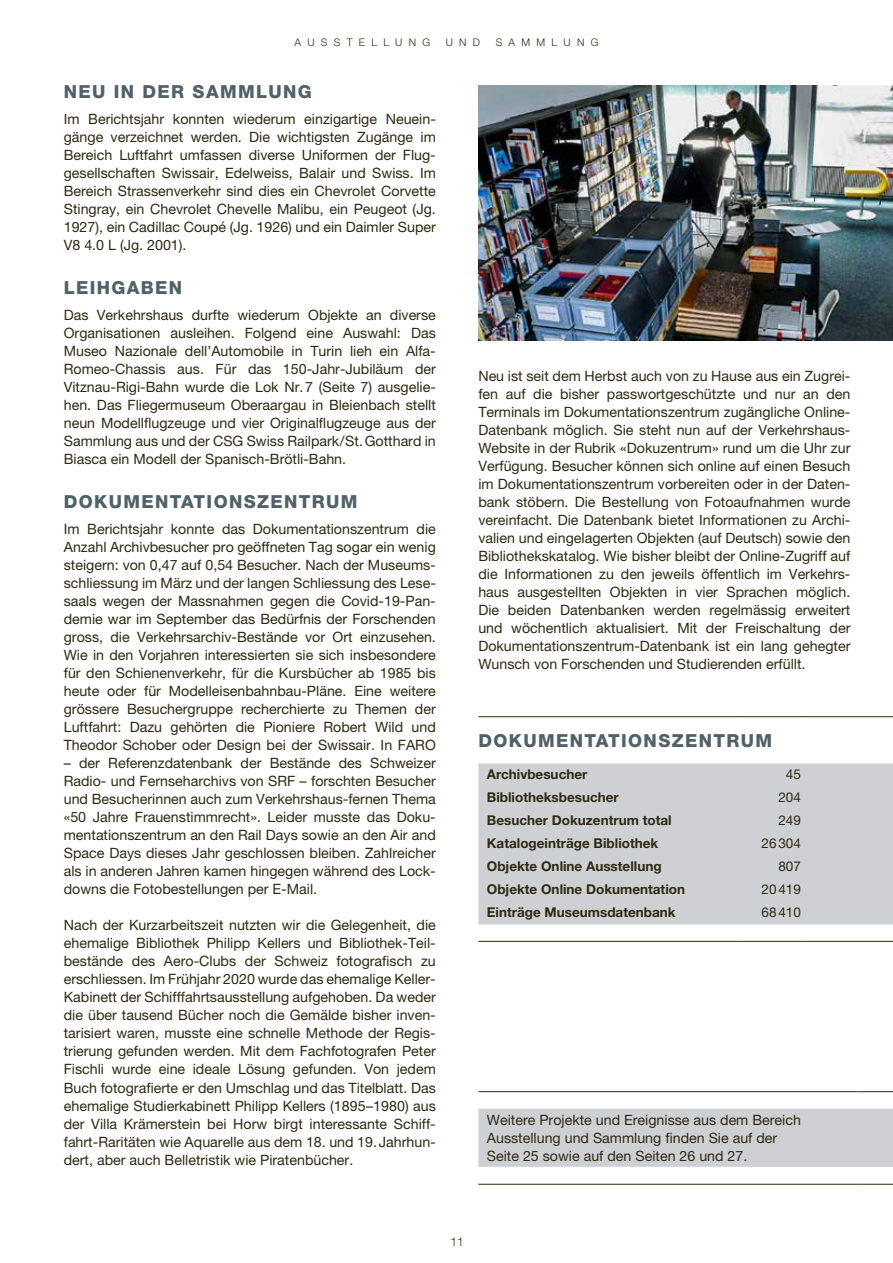
<style>
.page{position:relative;width:893px;height:1263px;background:#fff}
.page>*{position:absolute;margin:0;border:0;box-sizing:border-box;transform-origin:0 0}
.t1{font:800 18px "Helvetica Neue LT Std";letter-spacing:.075em;color:#516169}
.t2{font:14.25px/18px "Helvetica Neue LT Pro";color:#2f2912;text-align:justify}
.t3{font:700 13.5px "Helvetica Neue LT Std";color:#2f2912}
.t4{font:13.5px "Helvetica Neue LT Pro";color:#2f2912}
.t5{font:300 12px "Helvetica Neue LT Std";color:#2f2912}
.t6{font:300 10.5px "Helvetica Neue LT Std";letter-spacing:.6em;color:#2f2912}
</style>
<div class="page">
<div style="left:478px;top:764px;width:415px;height:160px;background:#ced0d3"></div>
<hr style="left:478px;top:716px;width:261px;height:1px;background:#2f2912">
<hr style="left:739px;top:716px;width:68px;height:1px;background:#2f2912">
<hr style="left:807px;top:716px;width:86px;height:1px;background:#2f2912">
<hr style="left:478px;top:941px;width:261px;height:1px;background:#2f2912">
<hr style="left:739px;top:941px;width:68px;height:1px;background:#2f2912">
<hr style="left:807px;top:941px;width:86px;height:1px;background:#2f2912">
<div style="left:478px;top:1109px;width:415px;height:58px;background:#ced0d3"></div>
<hr style="left:478px;top:1091px;width:379px;height:1px;background:#2f2912">
<hr style="left:857px;top:1091px;width:36px;height:1px;background:#2f2912">
<img style="left:478px;top:85px;width:415px;height:255px">
<hr style="left:478px;top:1184px;width:379px;height:1px;background:#2f2912">
<hr style="left:857px;top:1184px;width:36px;height:1px;background:#2f2912">
<p class="t6" style="left:294px;top:36px;width:137px">AUSSTELLUNG</p>
<p class="t6" style="left:446px;top:36px;width:36px">UND</p>
<p class="t6" style="left:496px;top:36px;width:104px">SAMMLUNG</p>
<p class="t1" style="left:64px;top:81px;width:250px">NEU IN DER SAMMLUNG</p>
<p class="t2" style="left:64px;top:110px;width:374px">Im Berichtsjahr konnten wiederum einzigartige Neuein&shy;gänge verzeichnet werden. Die wichtigsten Zugänge im Bereich Luftfahrt umfassen diverse Uniformen der Flug&shy;gesellschaften Swissair, Edelweiss, Balair und Swiss. Im Bereich Strassenverkehr sind dies ein Chevrolet Corvette Stingray, ein Chevrolet Chevelle Malibu, ein Peugeot (Jg.<br>1927), ein Cadillac Coupé (Jg. 1926) und ein Daimler Super V8 4.0 L (Jg. 2001).</p>
<p class="t1" style="left:64px;top:277px;width:120px">LEIHGABEN</p>
<p class="t2" style="left:64px;top:306px;width:374px">Das Verkehrshaus durfte wiederum Objekte an diverse Organisationen ausleihen. Folgend eine Auswahl: Das Museo Nazionale dell’Automobile in Turin lieh ein Alfa-Romeo-Chassis aus. Für das 150-Jahr-Jubiläum der Vitznau-Rigi-Bahn wurde die Lok Nr.7 (Seite 7) ausgelie&shy;hen. Das Fliegermuseum Oberaargau in Bleienbach stellt neun Modellflugzeuge und vier Originalflugzeuge aus der Sammlung aus und der CSG Swiss Railpark/St.Gotthard in Biasca ein Modell der Spanisch-Brötli-Bahn.</p>
<p class="t1" style="left:64px;top:491px;width:295px">DOKUMENTATIONSZENTRUM</p>
<p class="t2" style="left:64px;top:520px;width:374px">Im Berichtsjahr konnte das Dokumentationszentrum die Anzahl Archivbesucher pro geöffneten Tag sogar ein wenig steigern: von 0,47 auf 0,54 Besucher. Nach der Museums&shy;schliessung im März und der langen Schliessung des Lese&shy;saals wegen der Massnahmen gegen die Covid-19-Pan&shy;demie war im September das Bedürfnis der Forschenden gross, die Verkehrsarchiv-Bestände vor Ort einzusehen.<br>Wie in den Vorjahren interessierten sie sich insbesondere für den Schienenverkehr, für die Kursbücher ab 1985 bis heute oder für Modelleisenbahnbau-Pläne. Eine weitere grössere Besuchergruppe recherchierte zu Themen der Luftfahrt: Dazu gehörten die Pioniere Robert Wild und Theodor Schober oder Design bei der Swissair. In FARO</p>
<p class="t2" style="left:64px;top:754px;width:374px">– der Referenzdatenbank der Bestände des Schweizer Radio- und Fernseharchivs von SRF – forschten Besucher und Besucherinnen auch zum Verkehrshaus-fernen Thema «50 Jahre Frauenstimmrecht». Leider musste das Doku&shy;mentationszentrum an den Rail Days sowie an den Air and Space Days dieses Jahr geschlossen bleiben. Zahlreicher als in anderen Jahren kamen hingegen während des Lock&shy;downs die Fotobestellungen per E-Mail.</p>
<p class="t2" style="left:64px;top:916px;width:374px">Nach der Kurzarbeitszeit nutzten wir die Gelegenheit, die ehemalige Bibliothek Philipp Kellers und Bibliothek-Teil&shy;bestände des Aero-Clubs der Schweiz fotografisch zu erschliessen. Im Frühjahr 2020 wurde das ehemalige Keller-Kabinett der Schifffahrtsausstellung aufgehoben. Da weder die über tausend Bücher noch die Gemälde bisher inven&shy;tarisiert waren, musste eine schnelle Methode der Regis&shy;trierung gefunden werden. Mit dem Fachfotografen Peter Fischli wurde eine ideale Lösung gefunden. Von jedem Buch fotografierte er den Umschlag und das Titelblatt. Das ehemalige Studierkabinett Philipp Kellers (1895–1980) aus der Villa Krämerstein bei Horw birgt interessante Schiff&shy;fahrt-Raritäten wie Aquarelle aus dem 18. und 19.Jahrhun&shy;dert, aber auch Belletristik wie Piratenbücher.</p>
<p class="t2" style="left:478px;top:367px;width:374px">Neu ist seit dem Herbst auch von zu Hause aus ein Zugrei&shy;fen auf die bisher passwortgeschützte und nur an den Terminals im Dokumentationszentrum zugängliche Online-Datenbank möglich. Sie steht nun auf der Verkehrshaus-Website in der Rubrik «Dokuzentrum» rund um die Uhr zur Verfügung. Besucher können sich online auf einen Besuch im Dokumentationszentrum vorbereiten oder in der Daten&shy;bank stöbern. Die Bestellung von Fotoaufnahmen wurde vereinfacht. Die Datenbank bietet Informationen zu Archi&shy;valien und eingelagerten Objekten (auf Deutsch) sowie den Bibliothekskatalog. Wie bisher bleibt der Online-Zugriff auf die Informationen zu den jeweils öffentlich im Verkehrs&shy;haus ausgestellten Objekten in vier Sprachen möglich.<br>Die beiden Datenbanken werden regelmässig erweitert und wöchentlich aktualisiert. Mit der Freischaltung der Dokumentationszentrum-Datenbank ist ein lang gehegter Wunsch von Forschenden und Studierenden erfüllt.</p>
<p class="t1" style="left:478px;top:729px;width:295px">DOKUMENTATIONSZENTRUM</p>
<p class="t3" style="left:487px;top:766px;width:102px">Archivbesucher</p>
<p class="t4" style="left:786px;top:766px;width:17px">45</p>
<p class="t3" style="left:487px;top:789px;width:133px">Bibliotheksbesucher</p>
<p class="t4" style="left:778px;top:789px;width:24px">204</p>
<p class="t3" style="left:487px;top:812px;width:186px">Besucher Dokuzentrum total</p>
<p class="t4" style="left:778px;top:812px;width:24px">249</p>
<p class="t3" style="left:487px;top:835px;width:173px">Katalogeinträge Bibliothek</p>
<p class="t4" style="left:762px;top:835px;width:41px">26304</p>
<p class="t3" style="left:487px;top:858px;width:176px">Objekte Online Ausstellung</p>
<p class="t4" style="left:778px;top:858px;width:24px">807</p>
<p class="t3" style="left:487px;top:881px;width:200px">Objekte Online Dokumentation</p>
<p class="t4" style="left:762px;top:881px;width:41px">20419</p>
<p class="t3" style="left:487px;top:904px;width:190px">Einträge Museumsdatenbank</p>
<p class="t4" style="left:762px;top:904px;width:41px">68410</p>
<p class="t2" style="left:487px;top:1110px;width:316px;text-align:left">Weitere Projekte und Ereignisse aus dem Bereich<br>Ausstellung und Sammlung finden Sie auf der<br>Seite 25 sowie auf den Seiten 26 und 27.</p>
<p class="t5" style="left:450px;top:1234px;width:15px">11</p>
</div>
